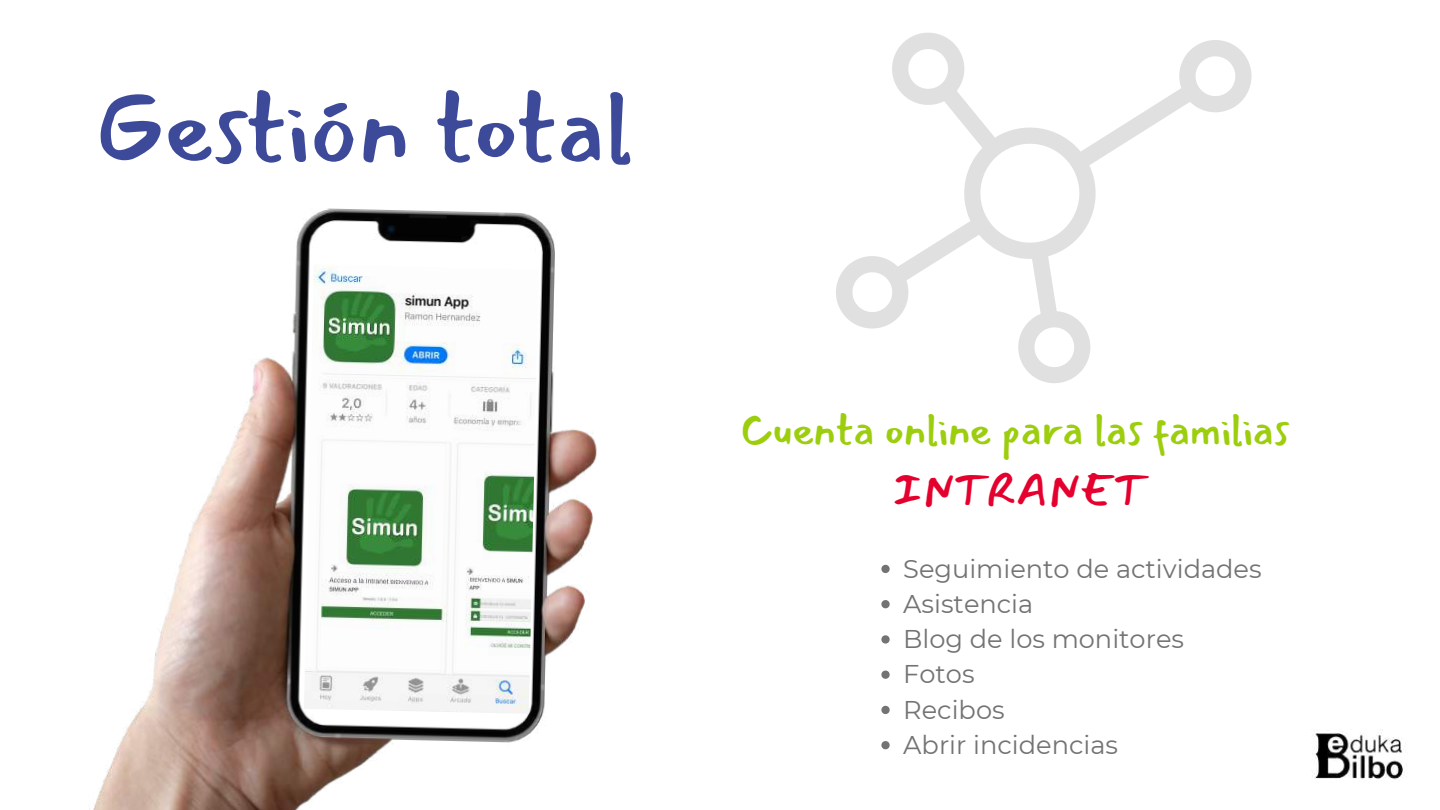
<style>
.page{position:relative;width:1440px;height:810px;background:#fff}
.page>*{position:absolute;margin:0;border:0;box-sizing:border-box;transform-origin:0 0}
.t1{font:100px "Mansalva";color:#3d4a9a}
.t2{font:43.6px "Mansalva";color:#9cce0d}
.t3{font:43.6px "Mansalva";color:#e5012e}
.t4{font:25.7px/35.2px "Montserrat";color:#737373}
</style>
<div class="page">
<img style="left:89px;top:208px;width:508px;height:602px">
<img style="left:304px;top:265px;width:235px;height:449px">
<svg style="left:836px;top:33px;width:416px;height:350px"></svg>
<svg style="left:881px;top:565px;width:9px;height:8px"></svg>
<svg style="left:881px;top:600px;width:9px;height:8px"></svg>
<svg style="left:881px;top:635px;width:9px;height:9px"></svg>
<svg style="left:881px;top:671px;width:9px;height:8px"></svg>
<svg style="left:881px;top:706px;width:9px;height:8px"></svg>
<svg style="left:881px;top:741px;width:9px;height:8px"></svg>
<img style="left:1312px;top:729px;width:94px;height:51px">
<h1 class="t1" style="left:96px;top:73px;width:538px">Gestión total</h1>
<h2 class="t2" style="left:739px;top:406px;width:551px">Cuenta online para las familias</h2>
<h2 class="t3" style="left:892px;top:466px;width:256px">INTRANET</h2>
<p class="t4" style="left:903px;top:551px;width:360px">Seguimiento de actividades<br>Asistencia<br>Blog de los monitores<br>Fotos<br>Recibos<br>Abrir incidencias</p>
</div>
